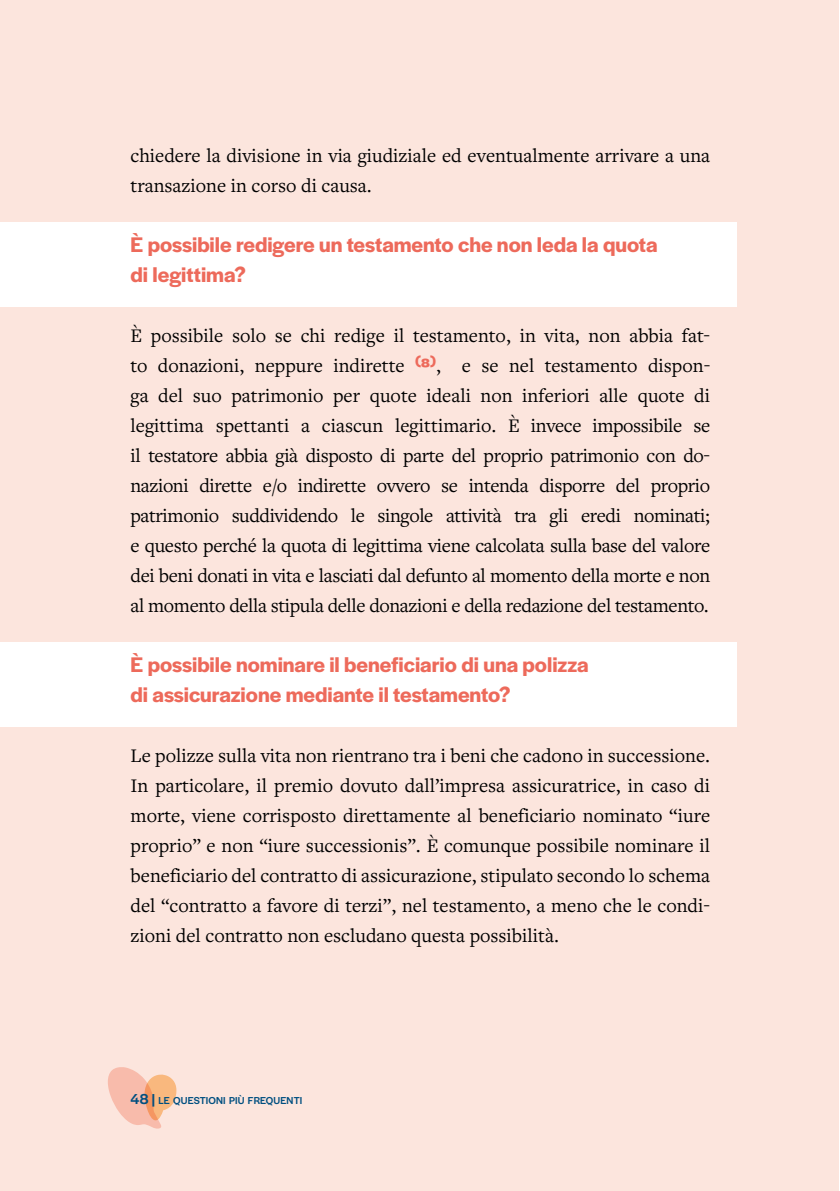
<style>
.page{position:relative;width:840px;height:1191px;background:#fff}
.page>*{position:absolute;margin:0;border:0;box-sizing:border-box;transform-origin:0 0}
.t1{font:600 22px/30px "Halyard Display";color:#ed6a5b}
.t2{font:20px/30px "Freight Text Pro";color:#000;text-align:justify}
.t3{font:500 10.4px "Halyard Display";letter-spacing:.015em;color:#004f80}
.s1{font-family:"Halyard Display";font-weight:700;color:#ed6a5b}
.s2{font-size:15px}
</style>
<div class="page">
<div style="left:0;top:0;width:838px;height:1191px;background:#fce5dd"></div>
<svg style="left:108px;top:1067px;width:68px;height:62px"></svg>
<div style="left:0;top:222px;width:736px;height:84px;background:#fff"></div>
<div style="left:0;top:642px;width:736px;height:84px;background:#fff"></div>
<p class="t2" style="left:130px;top:140px;width:580px">chiedere la divisione in via giudiziale ed eventualmente arrivare a una transazione in corso di causa.</p>
<p class="t1" style="left:130px;top:228px;width:528px">È possibile redigere un testamento che non leda la quota di legittima?</p>
<p class="t2" style="left:130px;top:320px;width:581px">È possibile solo se chi redige il testamento, in vita, non abbia fat&shy;to donazioni, neppure indirette <span class="s1">⁽8⁾</span>, e se nel testamento dispon&shy;ga del suo patrimonio per quote ideali non inferiori alle quote di legittima spettanti a ciascun legittimario. È invece impossibile se il testatore abbia già disposto di parte del proprio patrimonio con do&shy;nazioni dirette e/o indirette ovvero se intenda disporre del proprio patrimonio suddividendo le singole attività tra gli eredi nominati; e questo perché la quota di legittima viene calcolata sulla base del valore dei beni donati in vita e lasciati dal defunto al momento della morte e non al momento della stipula delle donazioni e della redazione del testamento.</p>
<p class="t1" style="left:130px;top:648px;width:459px">È possibile nominare il beneficiario di una polizza di assicurazione mediante il testamento?</p>
<p class="t2" style="left:130px;top:740px;width:581px">Le polizze sulla vita non rientrano tra i beni che cadono in successione.<br>In particolare, il premio dovuto dall’impresa assicuratrice, in caso di morte, viene corrisposto direttamente al beneficiario nominato “iure proprio” e non “iure successionis”. È comunque possibile nominare il beneficiario del contratto di assicurazione, stipulato secondo lo schema del “contratto a favore di terzi”, nel testamento, a meno che le condi&shy;zioni del contratto non escludano questa possibilità.</p>
<p class="t3" style="left:130px;top:1093px;width:173px"><span class="s2">48 |</span> LE QUESTIONI PIÙ FREQUENTI</p>
</div>
